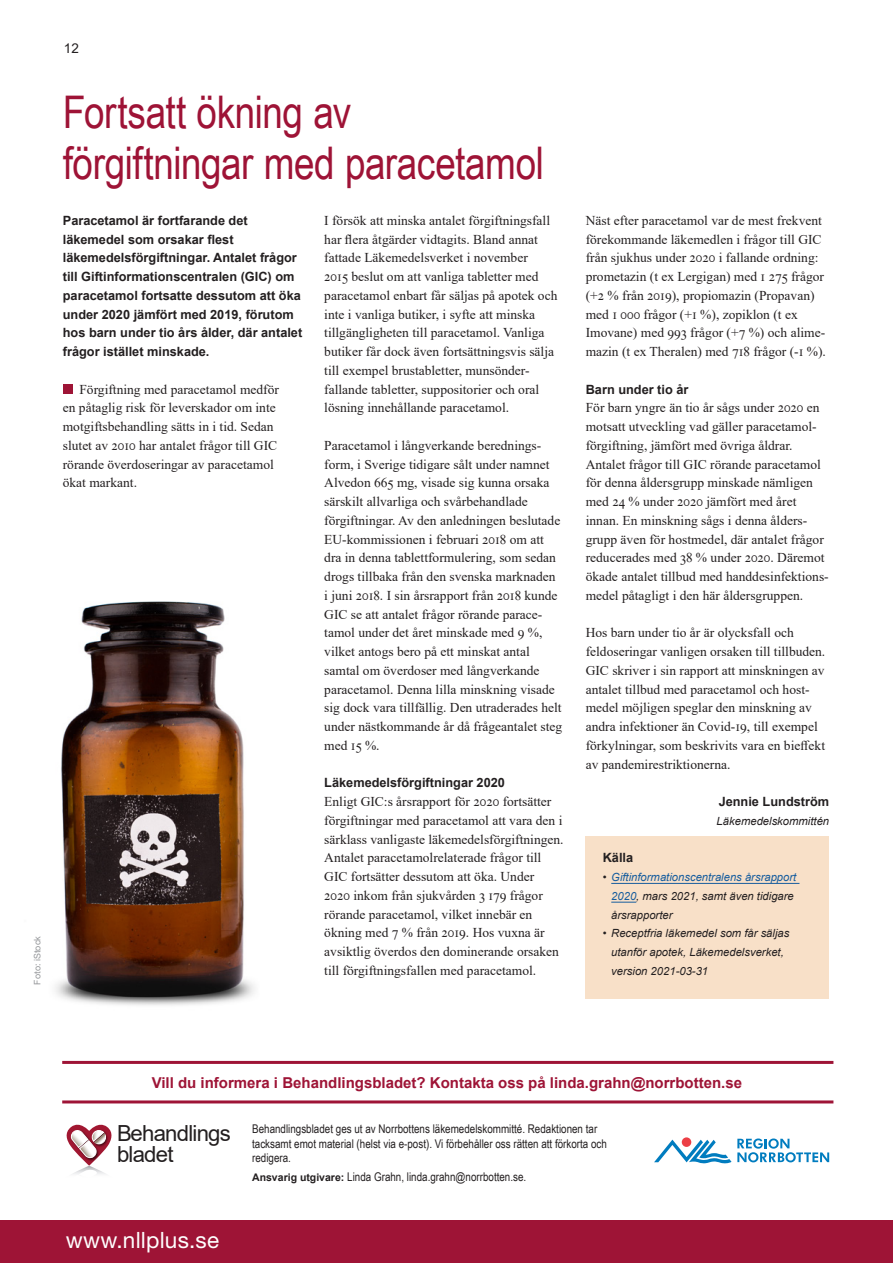
<style>
.page{position:relative;width:893px;height:1263px;background:#fff}
.page>*{position:absolute;margin:0;border:0;box-sizing:border-box;transform-origin:0 0}
.rubrik_1{font:45px/51.8px "Arial Narrow";letter-spacing:-.01em;color:#9e1336}
.t1{font:22.5px "Helvetica Neue LT Std";letter-spacing:.01em;color:#fff}
.t2{font:22.2px "Arial";letter-spacing:-.035em;color:#231f20}
.t3{font:700 15px "Arial";color:#9e1436}
.brödtext_-_inget_ind{font:13.5px/18.8px "Times New Roman";color:#231f20}
.t4{font:13.5px "Arial";color:#231f20}
.ingress{font:700 12.75px/18.8px "Arial";color:#231f20}
.rubrik_2{font:700 12.75px "Arial";color:#231f20}
.författare{font:700 12.75px "Arial";color:#231f20}
.källa_-_rubrik{font:700 12.75px "Arial";color:#231f20}
.t5{font:12px/14.4px "Arial Narrow";color:#231f20}
.författare_-_titel{font:italic 11.25px/18.8px "Arial";color:#231f20}
.t6{font:italic 11.25px/18.8px "Arial";color:#175d9e}
.t7{font:9px "Helvetica Neue LT Std";color:#939598}
.s1{color:#231f20}
.s2{font-family:"Arial";font-weight:700;font-size:10.5px}
</style>
<div class="page">
<div style="left:0;top:1220px;width:893px;height:43px;background:#9e1436"></div>
<svg style="left:654px;top:1139px;width:77px;height:24px"></svg>
<svg style="left:737px;top:1138px;width:92px;height:24px"></svg>
<svg style="left:66px;top:1124px;width:46px;height:50px"></svg>
<hr style="left:62px;top:1061px;width:771px;height:3px;background:#9e1436">
<hr style="left:62px;top:1100px;width:771px;height:3px;background:#9e1436">
<div style="left:63px;top:384px;width:9px;height:10px;background:#9e1436"></div>
<div style="left:586px;top:836px;width:243px;height:37px;background:#f8e0c8"></div>
<div style="left:586px;top:860px;width:243px;height:82px;background:#f8e0c8"></div>
<div style="left:586px;top:916px;width:243px;height:82px;background:#f8e0c8"></div>
<hr style="left:611px;top:883px;width:188px;height:1px;background:#175d9e">
<svg style="left:611px;top:902px;width:25px;height:1px"></svg>
<img style="left:55px;top:601px;width:200px;height:405px">
<p class="t7" style="left:32px;top:984px;width:50px;rotate:-90deg">Foto: iStock</p>
<p class="t4" style="left:64px;top:39px;width:17px">12</p>
<p class="rubrik_1" style="left:63px;top:84px;width:483px">Fortsatt ökning av förgiftningar med paracetamol</p>
<p class="ingress" style="left:63px;top:211px;width:241px">Paracetamol är fortfarande det läkemedel som orsakar flest läkemedelsförgiftningar. Antalet frågor till Giftinformationscentralen (GIC) om paracetamol fortsatte dessutom att öka under 2020 jämfört med 2019, förutom hos barn under tio års ålder, där antalet frågor istället minskade.</p>
<p class="brödtext_-_inget_ind" style="left:63px;top:379px;width:218px;text-indent:17px">Förgiftning med paracetamol medför en påtaglig risk för leverskador om inte motgiftsbehandling sätts in i tid. Sedan slutet av 2010 har antalet frågor till GIC rörande överdoseringar av paracetamol ökat markant.</p>
<p class="brödtext_-_inget_ind" style="left:324px;top:210px;width:235px">I försök att minska antalet förgiftningsfall har flera åtgärder vidtagits. Bland annat fattade Läkemedelsverket i november<br>2015 beslut om att vanliga tabletter med paracetamol enbart får säljas på apotek och inte i vanliga butiker, i syfte att minska tillgängligheten till paracetamol. Vanliga butiker får dock även fortsättningsvis sälja till exempel brustabletter, munsönder&shy;fallande tabletter, suppositorier och oral lösning innehållande paracetamol.</p>
<p class="brödtext_-_inget_ind" style="left:324px;top:435px;width:240px">Paracetamol i långverkande berednings&shy;form, i Sverige tidigare sålt under namnet Alvedon 665 mg, visade sig kunna orsaka särskilt allvarliga och svårbehandlade förgiftningar. Av den anledningen beslutade EU-kommissionen i februari 2018 om att dra in denna tablettformulering, som sedan drogs tillbaka från den svenska marknaden i juni 2018. I sin årsrapport från 2018 kunde GIC se att antalet frågor rörande parace&shy;tamol under det året minskade med 9 %, vilket antogs bero på ett minskat antal samtal om överdoser med långverkande paracetamol. Denna lilla minskning visade sig dock vara tillfällig. Den utraderades helt under nästkommande år då frågeantalet steg med 15 %.</p>
<p class="rubrik_2" style="left:324px;top:774px;width:182px">Läkemedelsförgiftningar 2020</p>
<p class="brödtext_-_inget_ind" style="left:324px;top:792px;width:241px">Enligt GIC:s årsrapport för 2020 fortsätter förgiftningar med paracetamol att vara den i särklass vanligaste läkemedelsförgiftningen.<br>Antalet paracetamolrelaterade frågor till GIC fortsätter dessutom att öka. Under<br>2020 inkom från sjukvården 3 179 frågor rörande paracetamol, vilket innebär en ökning med 7 % från 2019. Hos vuxna är avsiktlig överdos den dominerande orsaken till förgiftningsfallen med paracetamol.</p>
<p class="brödtext_-_inget_ind" style="left:586px;top:210px;width:242px">Näst efter paracetamol var de mest frekvent förekommande läkemedlen i frågor till GIC från sjukhus under 2020 i fallande ordning: prometazin (t ex Lergigan) med 1 275 frågor (+2 % från 2019), propiomazin (Propavan) med 1 000 frågor (+1 %), zopiklon (t ex Imovane) med 993 frågor (+7 %) och alime&shy;mazin (t ex Theralen) med 718 frågor (-1 %).</p>
<p class="rubrik_2" style="left:586px;top:380px;width:104px">Barn under tio år</p>
<p class="brödtext_-_inget_ind" style="left:586px;top:398px;width:244px">För barn yngre än tio år sågs under 2020 en motsatt utveckling vad gäller paracetamol&shy;förgiftning, jämfört med övriga åldrar.<br>Antalet frågor till GIC rörande paracetamol för denna åldersgrupp minskade nämligen med 24 % under 2020 jämfört med året innan. En minskning sågs i denna ålders&shy;grupp även för hostmedel, där antalet frågor reducerades med 38 % under 2020. Däremot ökade antalet tillbud med handdesinfektions&shy;medel påtagligt i den här åldersgruppen.</p>
<p class="brödtext_-_inget_ind" style="left:586px;top:623px;width:241px">Hos barn under tio år är olycksfall och feldoseringar vanligen orsaken till tillbuden.<br>GIC skriver i sin rapport att minskningen av antalet tillbud med paracetamol och host&shy;medel möjligen speglar den minskning av andra infektioner än Covid-19, till exempel förkylningar, som beskrivits vara en bieffekt av pandemirestriktionerna.</p>
<p class="författare" style="left:719px;top:793px;width:112px">Jennie Lundström</p>
<p class="författare_-_titel" style="left:717px;top:812px;width:114px">Läkemedelskommittén</p>
<p class="källa_-_rubrik" style="left:603px;top:849px;width:32px">Källa</p>
<p class="t6" style="left:611px;top:868px;width:187px;text-indent:-9px"><span class="s1">•</span> Giftinformationscentralens årsrapport<br>2020<span class="s1">, mars 2021, samt även tidigare årsrapporter</span></p>
<p class="författare_-_titel" style="left:611px;top:924px;width:180px;text-indent:-9px">• Receptfria läkemedel som får säljas utanför apotek, Läkemedelsverket, version 2021-03-31</p>
<p class="t3" style="left:152px;top:1072px;width:592px">Vill du informera i Behandlingsbladet? Kontakta oss på linda.grahn@norrbotten.se</p>
<p class="t2" style="left:117px;top:1117px;width:115px">Behandlings</p>
<p class="t2" style="left:117px;top:1139px;width:58px">bladet</p>
<h2 class="t1" style="left:66px;top:1227px;width:155px">www.nllplus.se</h2>
<p class="t5" style="left:252px;top:1121px;width:356px">Behandlingsbladet ges ut av Norrbottens läkemedelskommitté. Redaktionen tar tacksamt emot material (helst via e-post). Vi förbehåller oss rätten att förkorta och redigera.</p>
<p class="t5" style="left:252px;top:1169px;width:276px"><span class="s2">Ansvarig utgivare:</span> Linda Grahn, linda.grahn@norrbotten.se.</p>
</div>
